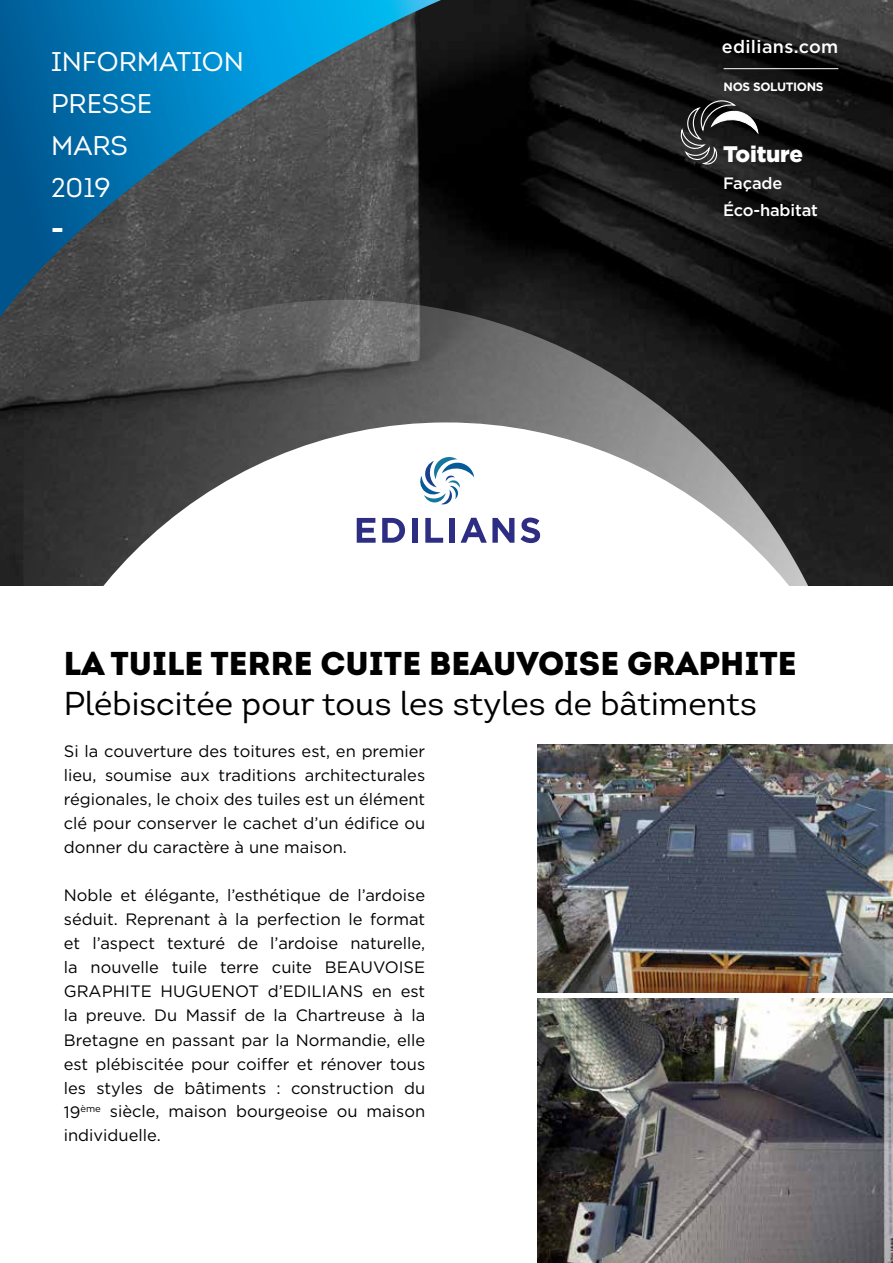
<style>
.page{position:relative;width:893px;height:1263px;background:#fff}
.page>*{position:absolute;margin:0;border:0;box-sizing:border-box;transform-origin:0 0}
.t1{font:33px "Intro";color:#000}
.t2{font:900 33px "Intro";color:#000}
.t3{font:27px/42px "Intro";color:#fff}
.t4{font:900 27px "Intro";color:#fff}
.t5{font:900 22.5px "Gotham";letter-spacing:-.01em;color:#fff}
.t6{font:500 18px "Gotham";letter-spacing:.02em;color:#fff}
.t7{font:16.5px/24px "Gotham";color:#000;text-align:justify}
.t8{font:500 16.5px/27px "Gotham";letter-spacing:-.01em;color:#fff}
.t9{font:700 12px "Gotham";letter-spacing:-.03em;color:#fff}
</style>
<div class="page">
<img style="left:0;top:0;width:893px;height:586px">
<svg style="left:0;top:0;width:441px;height:317px"></svg>
<img style="left:538px;top:998px;width:355px;height:265px">
<svg style="left:680px;top:99px;width:79px;height:66px"></svg>
<hr style="left:724px;top:68px;width:114px;height:1px;background:#fff">
<img style="left:538px;top:744px;width:355px;height:249px">
<svg style="left:23px;top:300px;width:786px;height:122px"></svg>
<svg style="left:23px;top:422px;width:847px;height:164px"></svg>
<svg style="left:419px;top:456px;width:55px;height:49px"></svg>
<svg style="left:357px;top:518px;width:19px;height:25px"></svg>
<svg style="left:382px;top:518px;width:23px;height:25px"></svg>
<div style="left:412px;top:518px;width:5px;height:25px;background:#2d2e83"></div>
<svg style="left:425px;top:518px;width:18px;height:25px"></svg>
<div style="left:449px;top:518px;width:6px;height:25px;background:#2d2e83"></div>
<svg style="left:461px;top:518px;width:53px;height:25px"></svg>
<svg style="left:520px;top:518px;width:20px;height:25px"></svg>
<h2 class="t3" style="left:51px;top:41px;width:194px">INFORMATION<br>PRESSE<br>MARS<br>2019</h2>
<h2 class="t4" style="left:51px;top:212px;width:14px">-</h2>
<p class="t6" style="left:722px;top:35px;width:118px">edilians.com</p>
<p class="t9" style="left:724px;top:79px;width:101px">NOS SOLUTIONS</p>
<h3 class="t5" style="left:723px;top:139px;width:81px">Toiture</h3>
<p class="t8" style="left:723px;top:170px;width:96px">Façade<br>Éco-habitat</p>
<h1 class="t2" style="left:64px;top:642px;width:734px">LA TUILE TERRE CUITE BEAUVOISE GRAPHITE</h1>
<h1 class="t1" style="left:64px;top:683px;width:695px">Plébiscitée pour tous les styles de bâtiments</h1>
<p class="t7" style="left:64px;top:739px;width:363px">Si la couverture des toitures est, en premier lieu, soumise aux traditions architecturales régionales, le choix des tuiles est un élément clé pour conserver le cachet d’un édifice ou donner du caractère à une maison.</p>
<p class="t7" style="left:64px;top:883px;width:363px">Noble et élégante, l’esthétique de l’ardoise séduit. Reprenant à la perfection le format et l’aspect texturé de l’ardoise naturelle, la nouvelle tuile terre cuite BEAUVOISE GRAPHITE HUGUENOT d’EDILIANS en est la preuve. Du Massif de la Chartreuse à la Bretagne en passant par la Normandie, elle est plébiscitée pour coiffer et rénover tous les styles de bâtiments : construction du 19<sup>ème</sup> siècle, maison bourgeoise ou maison individuelle.</p>
</div>
